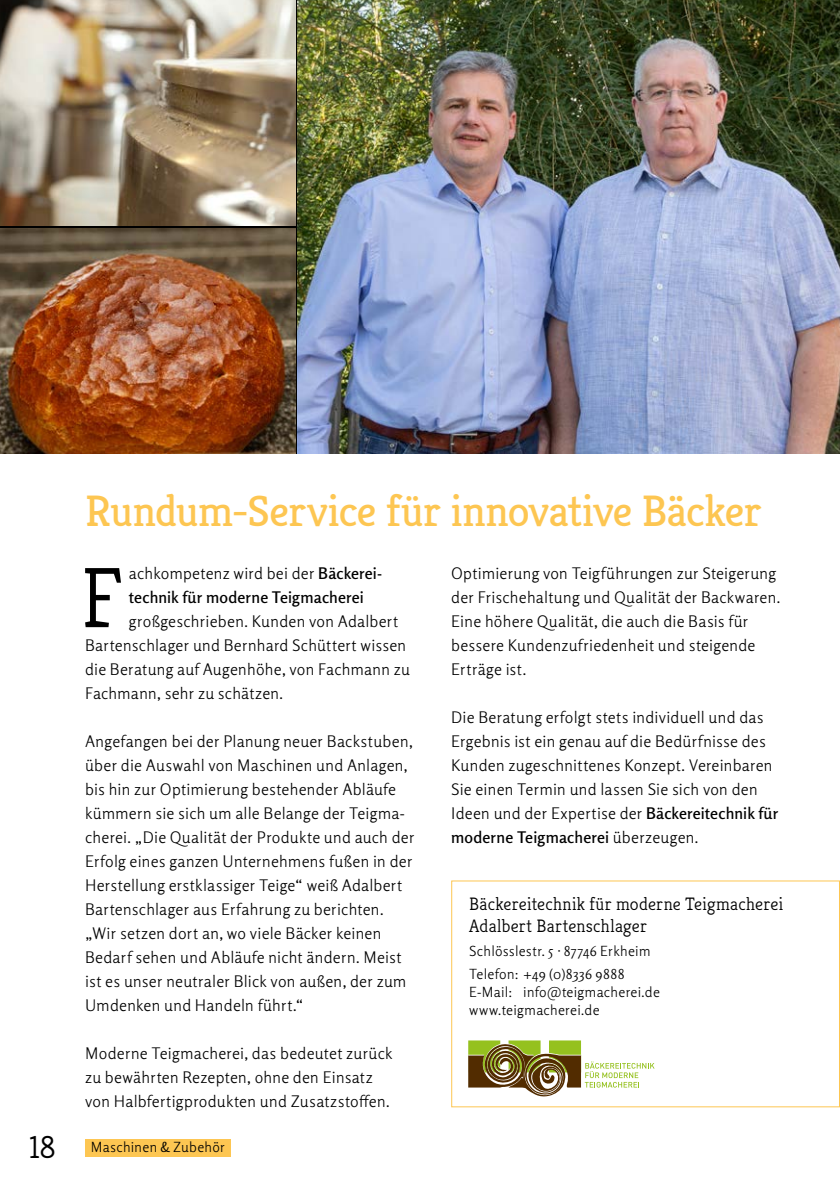
<style>
.page{position:relative;width:840px;height:1191px;background:#fff}
.page>*{position:absolute;margin:0;border:0;box-sizing:border-box;transform-origin:0 0}
.t1{font:300 85.4px "Kreon";color:#000}
.t2{font:44px "Kreon";letter-spacing:-.01em;color:#fdc652}
.t3{font:300 32px "Kreon";color:#000}
.t4{font:300 18px/21.6px "Kreon";letter-spacing:.015em;color:#000}
.t5{font:300 16px/24px "Rosario";letter-spacing:.015em;color:#000}
.t6{font:600 16px/24px "Rosario";letter-spacing:.01em;color:#000}
.t7{font:300 14px/23.6px "Rosario";letter-spacing:.02em;color:#000}
.s1{font-weight:300}
.s2{font-weight:600}
</style>
<div class="page">
<div style="left:85px;top:1139px;width:146px;height:17px;background:#fdc652"></div>
<img style="left:298px;top:0;width:541px;height:454px">
<img style="left:0;top:0;width:295px;height:225px">
<img style="left:0;top:228px;width:295px;height:226px">
<div style="left:451px;top:880px;width:388px;height:227px;border:1px solid #fdc652"></div>
<svg style="left:468px;top:1040px;width:186px;height:56px"></svg>
<h2 class="t2" style="left:85px;top:484px;width:677px">Rundum-Service für innovative Bäcker</h2>
<h1 class="t1" style="left:80px;top:550px;width:44px">F</h1>
<p class="t6" style="left:129px;top:560px;width:253px"><span class="s1">achkompetenz wird bei der</span> Bäckerei&shy;technik für moderne Teigmacherei</p>
<p class="t5" style="left:85px;top:608px;width:326px;text-indent:44px">großgeschrieben. Kunden von Adalbert Bartenschlager und Bernhard Schüttert wissen die Beratung auf Augenhöhe, von Fachmann zu Fachmann, sehr zu schätzen.</p>
<p class="t5" style="left:85px;top:728px;width:331px">Angefangen bei der Planung neuer Backstuben, über die Auswahl von Maschinen und Anlagen, bis hin zur Optimierung bestehender Abläufe kümmern sie sich um alle Belange der Teigma&shy;cherei. „Die Qualität der Produkte und auch der Erfolg eines ganzen Unternehmens fußen in der Herstellung erstklassiger Teige“ weiß Adalbert Bartenschlager aus Erfahrung zu berichten. „Wir setzen dort an, wo viele Bäcker keinen Bedarf sehen und Abläufe nicht ändern. Meist ist es unser neutraler Blick von außen, der zum Umdenken und Handeln führt.“</p>
<p class="t5" style="left:85px;top:1040px;width:309px">Moderne Teigmacherei, das bedeutet zurück zu bewährten Rezepten, ohne den Einsatz von Halbfertigprodukten und Zusatzstoffen.</p>
<h3 class="t3" style="left:29px;top:1129px;width:28px">18</h3>
<p class="t7" style="left:91px;top:1134px;width:136px">Maschinen &amp; Zubehör</p>
<p class="t5" style="left:451px;top:560px;width:330px">Optimierung von Teigführungen zur Steigerung der Frischehaltung und Qualität der Backwaren.<br>Eine höhere Qualität, die auch die Basis für bessere Kundenzufriedenheit und steigende Erträge ist.</p>
<p class="t5" style="left:451px;top:704px;width:328px">Die Beratung erfolgt stets individuell und das Ergebnis ist ein genau auf die Bedürfnisse des Kunden zugeschnittenes Konzept. Vereinbaren Sie einen Termin und lassen Sie sich von den Ideen und der Expertise der <span class="s2">Bäckereitechnik für moderne Teigmacherei</span> überzeugen.</p>
<p class="t4" style="left:469px;top:894px;width:315px">Bäckereitechnik für moderne Teigmacherei<br>Adalbert Bartenschlager</p>
<p class="t7" style="left:469px;top:938px;width:183px">Schlösslestr. 5 · 87746 Erkheim<br>Telefon: +49 (0)8336 9888</p>
<p class="t7" style="left:469px;top:982px;width:192px;line-height:18px">E-Mail: info@teigmacherei.de www.teigmacherei.de</p>
</div>
